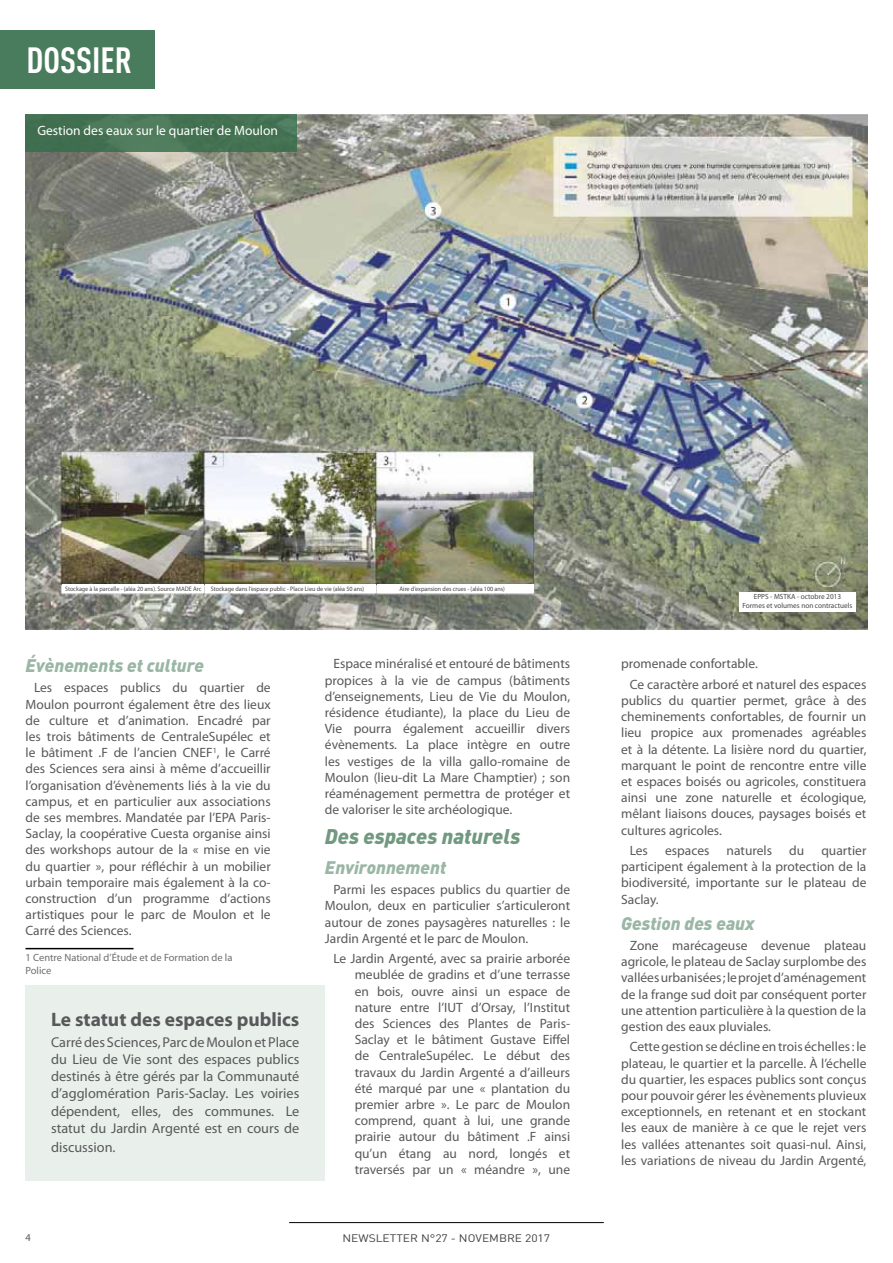
<style>
.page{position:relative;width:893px;height:1263px;background:#fff}
.page>*{position:absolute;margin:0;border:0;box-sizing:border-box;transform-origin:0 0}
.t1{font:700 condensed 36px "DINOT";color:#fff}
.t2{font:italic 900 21px "DINOT";color:#719980}
.t3{font:700 19.5px "Myriad Pro";color:#58595b}
.t4{font:italic 900 18px "DINOT";color:#9ab6a4}
.t5{font:14.25px/17.1px "Myriad Pro";color:#58595b;text-align:justify}
.t6{font:13.5px/16.2px "Myriad Pro";color:#58595b;text-align:justify}
.t7{font:13.5px "Myriad Pro";color:#fff}
.t8{font:10.8px "DINOT";color:#414042;scale:1.11 1}
.t9{font:10.5px/12.6px "Myriad Pro";color:#6d6e71}
.t10{font:10.5px "Myriad Pro";color:#58595b}
.t11{font:7.5px/9px "Myriad Pro";color:#464547;text-align:center}
.t12{font:6.45px "Myriad Pro";color:#464547;scale:.94 1}
</style>
<div class="page">
<hr style="left:289px;top:1222px;width:315px;height:1px;background:#000">
<div style="left:0;top:30px;width:154px;height:58px;background:#497c5c"></div>
<hr style="left:26px;top:948px;width:108px;height:1px;background:#000">
<img style="left:26px;top:114px;width:841px;height:516px">
<div style="left:26px;top:986px;width:299px;height:195px;background:#e9efeb"></div>
<div style="left:62px;top:585px;width:142px;height:8px;background:#fff"></div>
<div style="left:205px;top:585px;width:170px;height:8px;background:#fff"></div>
<div style="left:377px;top:585px;width:157px;height:8px;background:#fff"></div>
<div style="left:739px;top:592px;width:117px;height:19px;background:#fff"></div>
<div style="left:26px;top:114px;width:271px;height:37px;background:linear-gradient(to right,#457354,#487656)"></div>
<h1 class="t1" style="left:27px;top:39px;width:107px">DOSSIER</h1>
<p class="t7" style="left:37px;top:122px;width:242px">Gestion des eaux sur le quartier de Moulon</p>
<p class="t12" style="left:65px;top:584px;width:147px">Stockage à la parcelle - (aléa 20 ans). Source MADE Arc</p>
<p class="t12" style="left:211px;top:584px;width:165px">Stockage dans l’espace public - Place Lieu de vie (aléa 50 ans)</p>
<p class="t12" style="left:400px;top:584px;width:114px">Aire d’expansion des crues - (aléa 100 ans)</p>
<h3 class="t4" style="left:26px;top:654px;width:180px">Évènements et culture</h3>
<p class="t6" style="left:26px;top:680px;width:247px;text-indent:9px">Les espaces publics du quartier de Moulon pourront également être des lieux de culture et d’animation. Encadré par les trois bâtiments de CentraleSupélec et le bâtiment .F de l’ancien CNEF<sup>1</sup>, le Carré des Sciences sera ainsi à même d’accueillir l’organisation d’évènements liés à la vie du campus, et en particulier aux associations de ses membres. Mandatée par l’EPA Paris-Saclay, la coopérative Cuesta organise ainsi des workshops autour de la « mise en vie du quartier », pour réfléchir à un mobilier urbain temporaire mais également à la co&shy;construction d’un programme d’actions artistiques pour le parc de Moulon et le Carré des Sciences.</p>
<p class="t9" style="left:26px;top:951px;width:208px">1 Centre National d’Étude et de Formation de la<br>Police</p>
<h3 class="t3" style="left:51px;top:1006px;width:250px">Le statut des espaces publics</h3>
<p class="t5" style="left:51px;top:1033px;width:250px">Carré des Sciences, Parc de Moulon et Place du Lieu de Vie sont des espaces publics destinés à être gérés par la Communauté d’agglomération Paris-Saclay. Les voiries dépendent, elles, des communes. Le statut du Jardin Argenté est en cours de</p>
<p class="t5" style="left:51px;top:1139px;width:66px">discussion.</p>
<p class="t6" style="left:325px;top:655px;width:247px;text-indent:9px">Espace minéralisé et entouré de bâtiments propices à la vie de campus (bâtiments d’enseignements, Lieu de Vie du Moulon, résidence étudiante), la place du Lieu de Vie pourra également accueillir divers évènements. La place intègre en outre les vestiges de la villa gallo-romaine de Moulon (lieu-dit La Mare Champtier) ; son réaménagement permettra de protéger et de valoriser le site archéologique.</p>
<h2 class="t2" style="left:325px;top:822px;width:197px">Des espaces naturels</h2>
<h3 class="t4" style="left:325px;top:855px;width:123px">Environnement</h3>
<p class="t6" style="left:325px;top:881px;width:247px;text-indent:9px">Parmi les espaces publics du quartier de Moulon, deux en particulier s’articuleront autour de zones paysagères naturelles : le Jardin Argenté et le parc de Moulon.</p>
<p class="t6" style="left:355px;top:950px;width:217px;text-indent:-21px">Le Jardin Argenté, avec sa prairie arborée meublée de gradins et d’une terrasse en bois, ouvre ainsi un espace de nature entre l’IUT d’Orsay, l’Institut des Sciences des Plantes de Paris-Saclay et le bâtiment Gustave Eiffel de CentraleSupélec. Le début des travaux du Jardin Argenté a d’ailleurs été marqué par une « plantation du premier arbre ». Le parc de Moulon comprend, quant à lui, une grande prairie autour du bâtiment .F ainsi qu’un étang au nord, longés et traversés par un « méandre », une</p>
<p class="t10" style="left:26px;top:1231px;width:7px">4</p>
<p class="t8" style="left:342px;top:1232px;width:189px">NEWSLETTER N°27 - NOVEMBRE 2017</p>
<p class="t11" style="left:743px;top:592px;width:111px">EPPS - MSTKA - octobre 2013<br>Formes et volumes non contractuels</p>
<p class="t6" style="left:630px;top:653px;width:238px;line-height:20.4px;text-indent:-9px">promenade confortable.<br>Ce caractère arboré et naturel des espaces</p>
<p class="t6" style="left:621px;top:692px;width:247px">publics du quartier permet, grâce à des cheminements confortables, de fournir un lieu propice aux promenades agréables et à la détente. La lisière nord du quartier, marquant le point de rencontre entre ville et espaces boisés ou agricoles, constituera ainsi une zone naturelle et écologique, mêlant liaisons douces, paysages boisés et cultures agricoles.</p>
<p class="t6" style="left:630px;top:842px;width:20px">Les</p>
<p class="t6" style="left:665px;top:842px;width:46px">espaces</p>
<p class="t6" style="left:727px;top:842px;width:47px">naturels</p>
<p class="t6" style="left:789px;top:842px;width:17px">du</p>
<p class="t6" style="left:621px;top:842px;width:247px;text-indent:200px">quartier participent également à la protection de la biodiversité, importante sur le plateau de Saclay.</p>
<h3 class="t4" style="left:621px;top:911px;width:135px">Gestion des eaux</h3>
<p class="t6" style="left:621px;top:937px;width:247px;text-indent:9px">Zone marécageuse devenue plateau agricole, le plateau de Saclay surplombe des vallées urbanisées ; le projet d’aménagement de la frange sud doit par conséquent porter une attention particulière à la question de la gestion des eaux pluviales.</p>
<p class="t6" style="left:621px;top:1038px;width:247px;text-indent:9px">Cette gestion se décline en trois échelles : le plateau, le quartier et la parcelle. À l’échelle du quartier, les espaces publics sont conçus pour pouvoir gérer les évènements pluvieux exceptionnels, en retenant et en stockant les eaux de manière à ce que le rejet vers les vallées attenantes soit quasi-nul. Ainsi, les variations de niveau du Jardin Argenté,</p>
</div>
